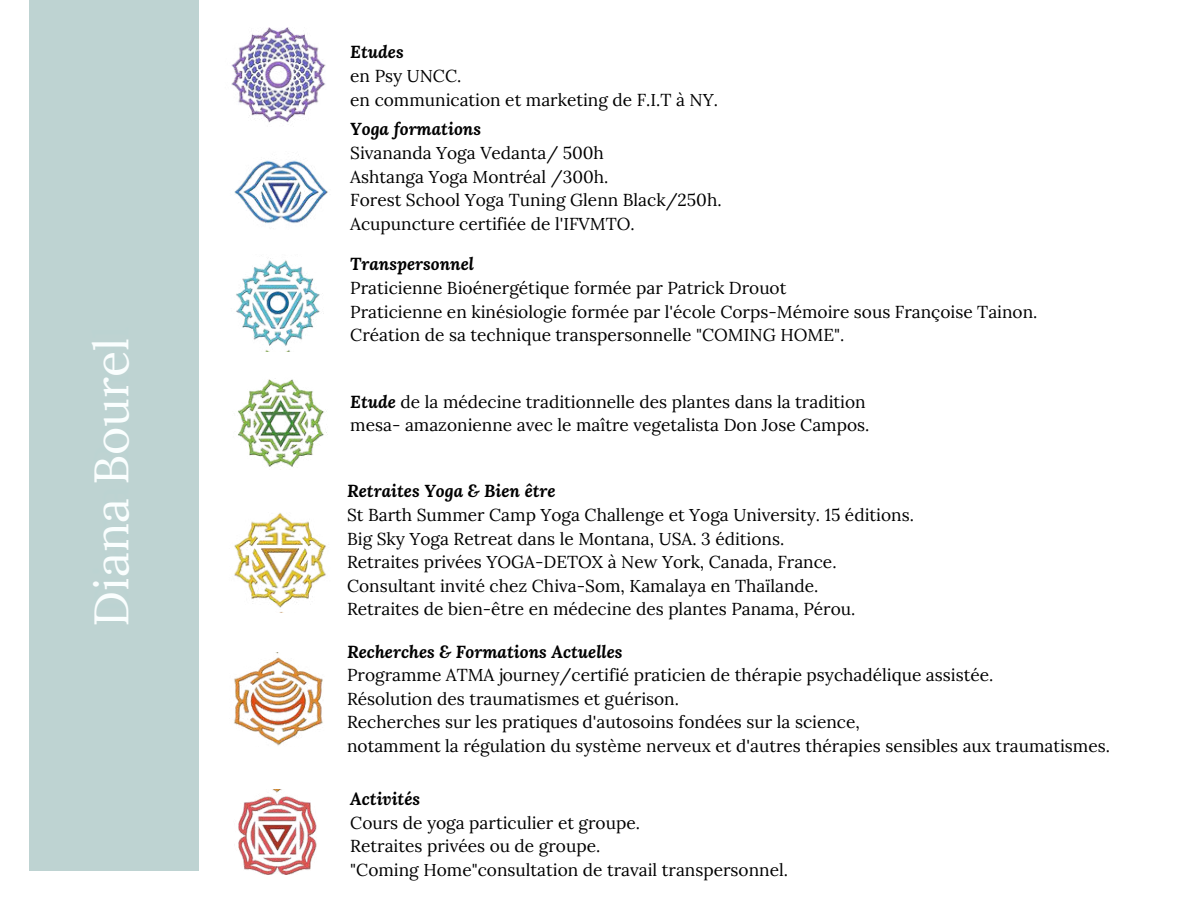
<style>
.page{position:relative;width:1188px;height:918px;background:#fff}
.page>*{position:absolute;margin:0;border:0;box-sizing:border-box;transform-origin:0 0}
.t1{font:48.3px "Lora";color:#fafefe}
.t2{font:17.25px/23.7px "Lora";color:#000}
.t3{font:italic 700 17.25px "Lora";color:#000}
.s1{font-weight:700;font-style:italic}
</style>
<div class="page">
<img style="left:231px;top:27px;width:95px;height:96px">
<img style="left:236px;top:258px;width:88px;height:93px">
<img style="left:234px;top:160px;width:94px;height:63px">
<img style="left:238px;top:378px;width:89px;height:90px">
<img style="left:234px;top:512px;width:92px;height:101px">
<img style="left:234px;top:652px;width:89px;height:94px">
<img style="left:238px;top:790px;width:79px;height:84px">
<div style="left:29px;top:0;width:170px;height:871px;background:#bed3d2"></div>
<h1 class="t1" style="left:75px;top:614px;width:290px;rotate:-90deg">Diana Bourel</h1>
<p class="t3" style="left:350px;top:40px;width:55px">Etudes</p>
<p class="t2" style="left:350px;top:63px;width:369px">en Psy UNCC.<br>en communication et marketing de F.I.T à NY.</p>
<p class="t3" style="left:350px;top:117px;width:132px">Yoga formations</p>
<p class="t2" style="left:350px;top:140px;width:373px">Sivananda Yoga Vedanta/ 500h<br>Ashtanga Yoga Montréal /300h.<br>Forest School Yoga Tuning Glenn Black/250h.<br>Acupuncture certifiée de l'IFVMTO.</p>
<p class="t3" style="left:350px;top:252px;width:125px">Transpersonnel</p>
<p class="t2" style="left:350px;top:275px;width:689px">Praticienne Bioénergétique formée par Patrick Drouot<br>Praticienne en kinésiologie formée par l'école Corps-Mémoire sous Françoise Tainon.<br>Création de sa technique transpersonnelle "COMING HOME".</p>
<p class="t2" style="left:350px;top:388px;width:521px"><span class="s1">Etude</span> de la médecine traditionnelle des plantes dans la tradition mesa- amazonienne avec le maître vegetalista Don Jose Campos.</p>
<p class="t3" style="left:347px;top:479px;width:210px">Retraites Yoga &amp; Bien être</p>
<p class="t2" style="left:347px;top:502px;width:568px">St Barth Summer Camp Yoga Challenge et Yoga University. 15 éditions.<br>Big Sky Yoga Retreat dans le Montana, USA. 3 éditions.<br>Retraites privées YOGA-DETOX à New York, Canada, France.<br>Consultant invité chez Chiva-Som, Kamalaya en Thaïlande.<br>Retraites de bien-être en médecine des plantes Panama, Pérou.</p>
<p class="t3" style="left:347px;top:639px;width:277px">Recherches &amp; Formations Actuelles</p>
<p class="t2" style="left:347px;top:662px;width:764px">Programme ATMA journey/certifié praticien de thérapie psychadélique assistée.<br>Résolution des traumatismes et guérison.<br>Recherches sur les pratiques d'autosoins fondées sur la science,<br>notamment la régulation du système nerveux et d'autres thérapies sensibles aux traumatismes.</p>
<p class="t3" style="left:350px;top:787px;width:72px">Activités</p>
<p class="t2" style="left:350px;top:810px;width:439px">Cours de yoga particulier et groupe.<br>Retraites privées ou de groupe.<br>"Coming Home"consultation de travail transpersonnel.</p>
</div>
